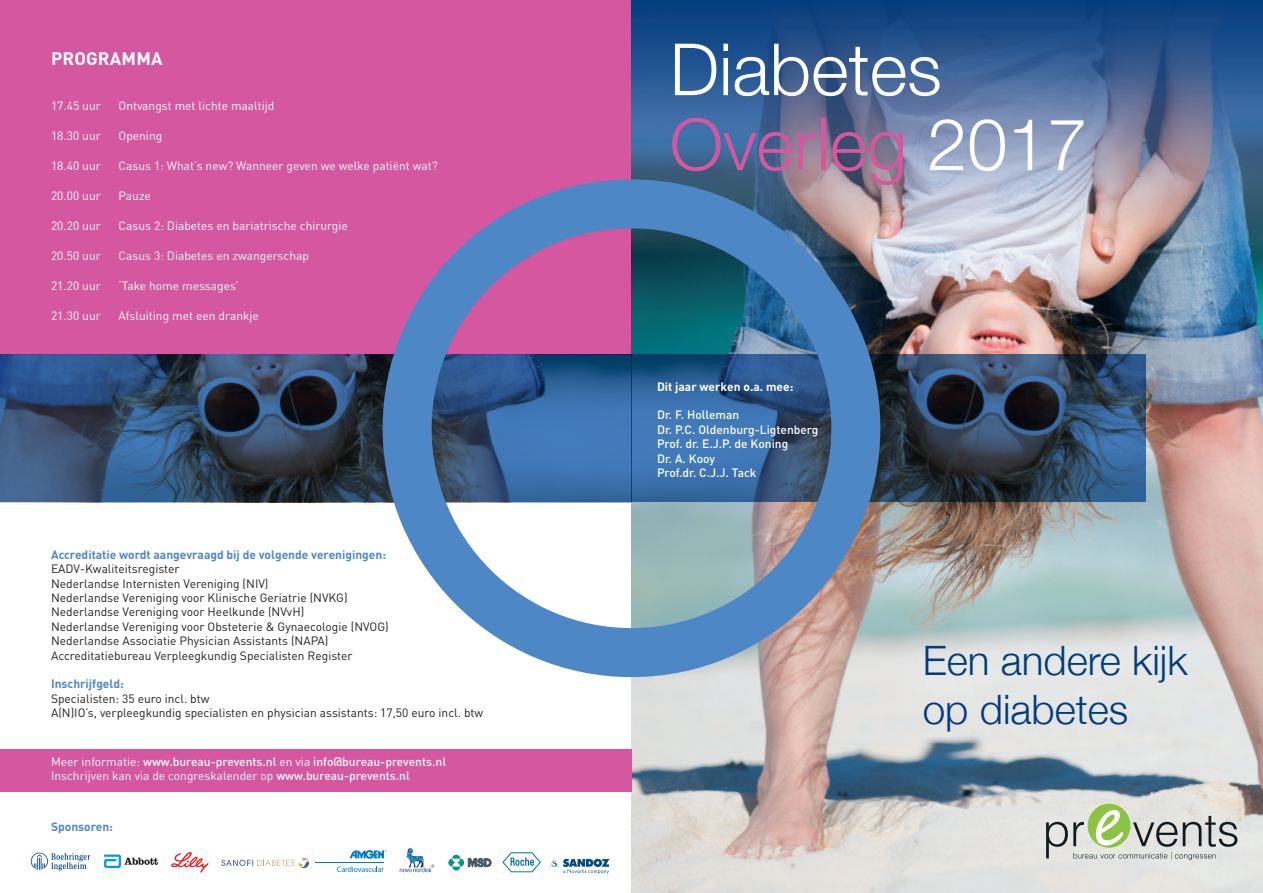
<style>
.page{position:relative;width:1263px;height:893px;background:#fff}
.page>*{position:absolute;margin:0;border:0;box-sizing:border-box;transform-origin:0 0}
.t1{font:300 72px/75px "Helvetica Neue";color:#fff}
.t2{font:300 40.5px/48.6px "Helvetica Neue";color:#013d7d}
.t3{font:700 18px "DIN Pro";letter-spacing:.01em;color:#fff}
.t4{font:12px/14.4px "DIN Pro";color:#231f20}
.t5{font:12px "DIN Pro";color:#fff}
.t6{font:500 12px/14.4px "DIN Pro";color:#fff}
.t7{font:700 12px "DIN Pro";color:#4d87c6}
.t8{font:700 12px "DIN Pro";color:#fff}
.s1{font-weight:400}
.s2{color:#d557a0}
</style>
<div class="page">
<img style="left:631px;top:256px;width:632px;height:637px">
<div style="left:0;top:0;width:631px;height:354px;background:#d557a0"></div>
<svg style="left:0;top:354px;width:383px;height:148px;background:#2e4562"></svg>
<div style="left:1088px;top:804px;width:42px;height:44px;background:#8bc442;border-radius:50%"></div>
<svg style="left:1046px;top:810px;width:191px;height:50px;background:#c0c7b9"></svg>
<svg style="left:880px;top:354px;width:266px;height:148px;background:#2b3f56"></svg>
<img style="left:631px;top:0;width:632px;height:256px">
<svg style="left:383px;top:179px;width:497px;height:498px"></svg>
<div style="left:0;top:749px;width:631px;height:43px;background:#d557a0"></div>
<svg style="left:400px;top:848px;width:34px;height:24px"></svg>
<svg style="left:221px;top:858px;width:88px;height:10px"></svg>
<svg style="left:31px;top:853px;width:59px;height:17px"></svg>
<svg style="left:171px;top:852px;width:38px;height:21px"></svg>
<svg style="left:448px;top:855px;width:43px;height:15px"></svg>
<svg style="left:350px;top:850px;width:37px;height:9px"></svg>
<hr style="left:315px;top:862px;width:69px;height:1px;background:#007cc2">
<svg style="left:337px;top:866px;width:47px;height:6px"></svg>
<svg style="left:502px;top:852px;width:39px;height:20px"></svg>
<svg style="left:104px;top:854px;width:54px;height:14px"></svg>
<svg style="left:549px;top:859px;width:60px;height:15px"></svg>
<h3 class="t3" style="left:51px;top:46px;width:113px">PROGRAMMA</h3>
<p class="t5" style="left:51px;top:98px;width:51px">17.45 uur</p>
<p class="t5" style="left:119px;top:98px;width:157px">Ontvangst met lichte maaltijd</p>
<p class="t5" style="left:51px;top:128px;width:51px">18.30 uur</p>
<p class="t5" style="left:119px;top:128px;width:45px">Opening</p>
<p class="t5" style="left:51px;top:158px;width:51px">18.40 uur</p>
<p class="t5" style="left:119px;top:158px;width:321px">Casus 1: What’s new? Wanneer geven we welke patiënt wat?</p>
<p class="t5" style="left:51px;top:188px;width:51px">20.00 uur</p>
<p class="t5" style="left:119px;top:188px;width:34px">Pauze</p>
<p class="t5" style="left:51px;top:218px;width:51px">20.20 uur</p>
<p class="t5" style="left:119px;top:218px;width:231px">Casus 2: Diabetes en bariatrische chirurgie</p>
<p class="t5" style="left:51px;top:248px;width:51px">20.50 uur</p>
<p class="t5" style="left:119px;top:248px;width:192px">Casus 3: Diabetes en zwangerschap</p>
<p class="t5" style="left:51px;top:278px;width:51px">21.20 uur</p>
<p class="t5" style="left:119px;top:278px;width:122px">‘Take home messages’</p>
<p class="t5" style="left:51px;top:308px;width:51px">21.30 uur</p>
<p class="t5" style="left:119px;top:308px;width:142px">Afsluiting met een drankje</p>
<p class="t7" style="left:51px;top:546px;width:337px">Accreditatie wordt aangevraagd bij de volgende verenigingen:</p>
<p class="t4" style="left:51px;top:561px;width:339px">EADV-Kwaliteitsregister<br>Nederlandse Internisten Vereniging (NIV)<br>Nederlandse Vereniging voor Klinische Geriatrie (NVKG)<br>Nederlandse Vereniging voor Heelkunde (NVvH)<br>Nederlandse Vereniging voor Obsteterie &amp; Gynaecologie (NVOG)<br>Nederlandse Associatie Physician Assistants (NAPA)<br>Accreditatiebureau Verpleegkundig Specialisten Register</p>
<p class="t7" style="left:51px;top:676px;width:74px">Inschrijfgeld:</p>
<p class="t4" style="left:51px;top:691px;width:434px">Specialisten: 35 euro incl. btw<br>A(N)IO’s, verpleegkundig specialisten en physician assistants: 17,50 euro incl. btw</p>
<p class="t6" style="left:51px;top:754px;width:397px"><span class="s1">Meer informatie:</span> www.bureau-prevents.nl <span class="s1">en via</span> info@bureau-prevents.nl<br><span class="s1">Inschrijven kan via de congreskalender op</span> www.bureau-prevents.nl</p>
<p class="t7" style="left:51px;top:818px;width:63px">Sponsoren:</p>
<h1 class="t1" style="left:670px;top:27px;width:419px">Diabetes<br><span class="s2">Overleg</span> 2017</h1>
<p class="t8" style="left:657px;top:378px;width:138px">Dit jaar werken o.a. mee:</p>
<p class="t6" style="left:657px;top:407px;width:163px">Dr. F. Holleman<br>Dr. P.C. Oldenburg-Ligtenberg<br>Prof. dr. E.J.P. de Koning<br>Dr. A. Kooy<br>Prof.dr. C.J.J. Tack</p>
<h2 class="t2" style="left:923px;top:633px;width:266px">Een andere kijk op diabetes</h2>
</div>
